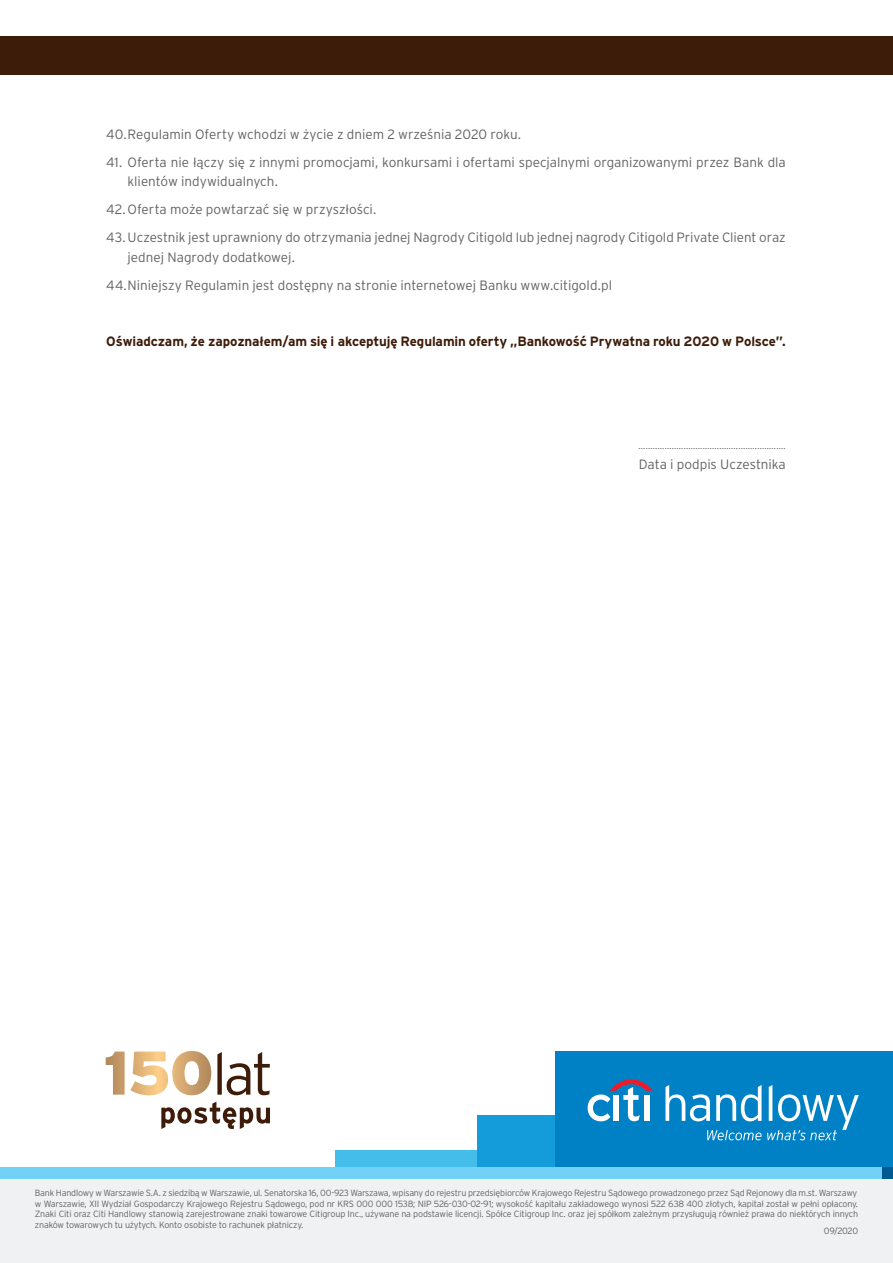
<style>
.page{position:relative;width:893px;height:1263px;background:#fff}
.page>*{position:absolute;margin:0;border:0;box-sizing:border-box;transform-origin:0 0}
.t1{font:300 13.5px/28px "Interstate Pl";letter-spacing:-.005em;color:#636366}
.t2{font:700 13.5px "Interstate Pl";letter-spacing:-.01em;color:#3d1c0a}
.t3{font:300 9px/10.5px "Interstate Pl";letter-spacing:-.02em;color:#636366;text-align:justify}
</style>
<div class="page">
<div style="left:0;top:1178px;width:893px;height:85px;background:#f0f1f2"></div>
<div style="left:336px;top:1150px;width:141px;height:17px;background:#44bdea"></div>
<div style="left:477px;top:1115px;width:78px;height:52px;background:#139cd9"></div>
<div style="left:881px;top:1167px;width:12px;height:12px;background:#015992"></div>
<div style="left:0;top:1167px;width:881px;height:12px;background:#72d1f6"></div>
<div style="left:555px;top:1051px;width:338px;height:116px;background:#0081c5"></div>
<svg style="left:665px;top:1085px;width:194px;height:55px"></svg>
<svg style="left:588px;top:1079px;width:64px;height:42px"></svg>
<div style="left:644px;top:1095px;width:5px;height:26px;background:#fff"></div>
<div style="left:0;top:37px;width:893px;height:38px;background:#3d1c0a"></div>
<svg style="left:106px;top:1051px;width:105px;height:44px"></svg>
<svg style="left:217px;top:1052px;width:53px;height:43px"></svg>
<svg style="left:161px;top:1101px;width:109px;height:28px"></svg>
<h1 class="t1" style="left:106px;top:120px;width:416px">40.Regulamin Oferty wchodzi w życie z dniem 2 września 2020 roku.</h1>
<h1 class="t1" style="left:128px;top:152px;width:660px;line-height:19.5px;text-indent:-21px">41. Oferta nie łączy się z innymi promocjami, konkursami i ofertami specjalnymi organizowanymi przez Bank dla klientów indywidualnych.</h1>
<h1 class="t1" style="left:106px;top:195px;width:681px">42.Oferta może powtarzać się w przyszłości.<br>43.Uczestnik jest uprawniony do otrzymania jednej Nagrody Citigold lub jednej nagrody Citigold Private Client oraz</h1>
<h1 class="t1" style="left:106px;top:243px;width:507px;text-indent:21px">jednej Nagrody dodatkowej.<br>44.Niniejszy Regulamin jest dostępny na stronie internetowej Banku www.citigold.pl</h1>
<h1 class="t2" style="left:106px;top:333px;width:681px">Oświadczam, że zapoznałem/am się i akceptuję Regulamin oferty „Bankowość Prywatna roku 2020 w Polsce”.</h1>
<p class="t3" style="left:638px;top:441px;width:149px">..............................................................</p>
<h1 class="t1" style="left:639px;top:450px;width:149px">Data i podpis Uczestnika</h1>
<p class="t3" style="left:35px;top:1187px;width:825px">Bank Handlowy w Warszawie S.A. z siedzibą w Warszawie, ul. Senatorska 16, 00-923 Warszawa, wpisany do rejestru przedsiębiorców Krajowego Rejestru Sądowego prowadzonego przez Sąd Rejonowy dla m.st. Warszawy w Warszawie, XII Wydział Gospodarczy Krajowego Rejestru Sądowego, pod nr KRS 000 000 1538; NIP 526-030-02-91; wysokość kapitału zakładowego wynosi 522 638 400 złotych, kapitał został w pełni opłacony.<br>Znaki Citi oraz Citi Handlowy stanowią zarejestrowane znaki towarowe Citigroup Inc., używane na podstawie licencji. Spółce Citigroup Inc. oraz jej spółkom zależnym przysługują również prawa do niektórych innych znaków towarowych tu użytych. Konto osobiste to rachunek płatniczy.</p>
<p class="t3" style="left:824px;top:1226px;width:36px">09/2020</p>
</div>
